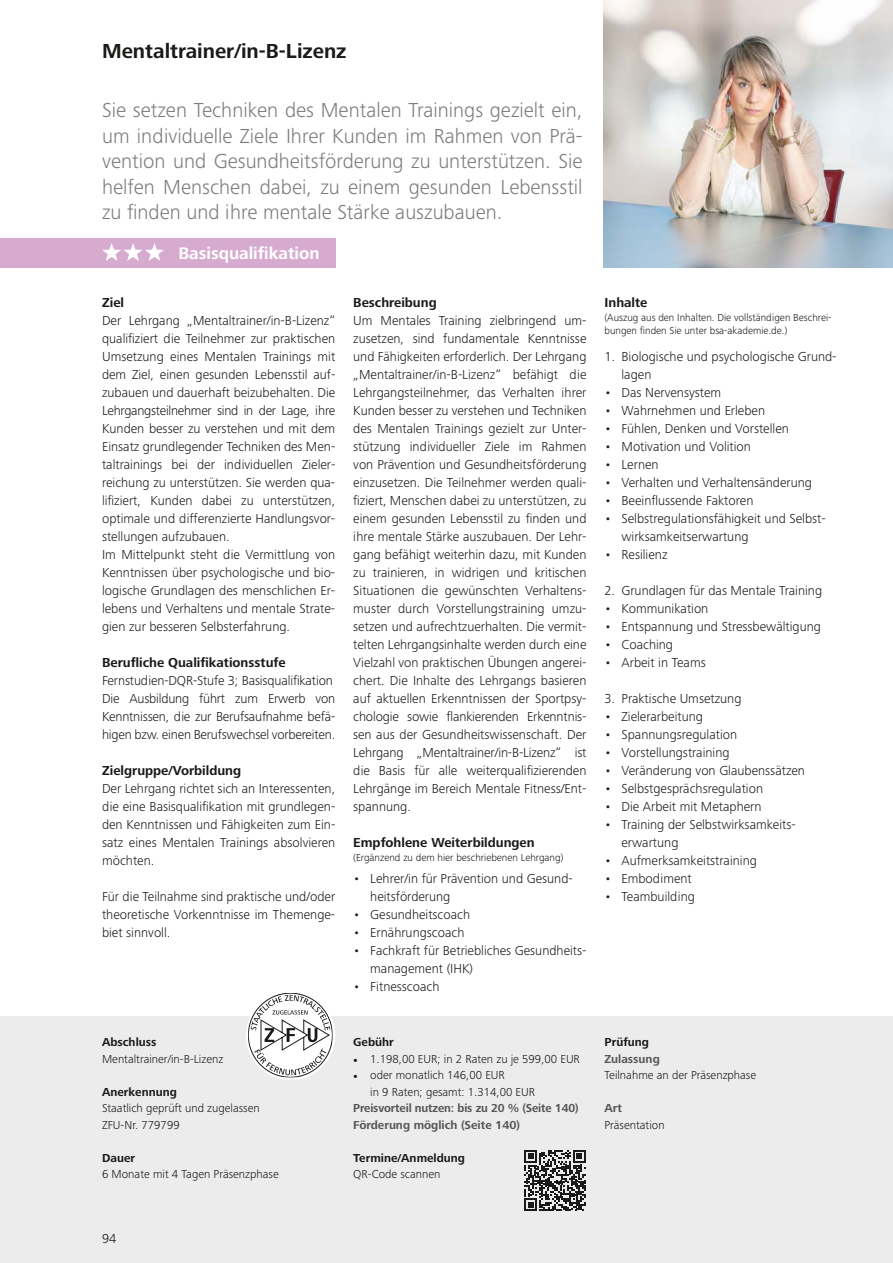
<style>
.page{position:relative;width:893px;height:1263px;background:#fff}
.page>*{position:absolute;margin:0;border:0;box-sizing:border-box;transform-origin:0 0}
.t1{font:300 21px/25.5px "Frutiger Next Pro";color:#7b7b7a;text-align:justify}
.t2{font:700 21px "Frutiger Next Pro";color:#1a1a18}
.t3{font:700 17.4px "Frutiger Next Pro";color:#fff}
.t4{font:300 13.5px/18px "Frutiger Next Pro";color:#1a1a18}
.t5{font:700 13.5px "Frutiger Next Pro";color:#1a1a18}
.t6{font:300 12px/16.5px "Frutiger Next Pro";color:#1a1a18}
.t7{font:700 12px/16.5px "Frutiger Next Pro";letter-spacing:-.005em;color:#565656}
.t8{font:700 12px "Frutiger Next Pro";color:#1a1a18}
.t9{font:300 10.5px/13.5px "Frutiger Next Pro";color:#1a1a18}
.s1{font-family:"Minion Pro";font-weight:400}
</style>
<div class="page">
<img style="left:604px;top:0;width:289px;height:268px">
<div style="left:0;top:1016px;width:893px;height:247px;background:#ececed"></div>
<div style="left:246px;top:991px;width:89px;height:89px;background:#fff;border-radius:50%"></div>
<svg style="left:248px;top:993px;width:85px;height:84px"></svg>
<svg style="left:524px;top:1150px;width:62px;height:61px"></svg>
<div style="left:0;top:238px;width:335px;height:30px;background:#d7abd0"></div>
<svg style="left:102px;top:243px;width:62px;height:18px"></svg>
<h1 class="t2" style="left:102px;top:39px;width:246px">Mentaltrainer/in-B-Lizenz</h1>
<p class="t1" style="left:102px;top:97px;width:482px">Sie setzen Techniken des Mentalen Trainings gezielt ein, um individuelle Ziele Ihrer Kunden im Rahmen von Prä&shy;vention und Gesundheitsförderung zu unterstützen. Sie helfen Menschen dabei, zu einem gesunden Lebensstil zu finden und ihre mentale Stärke auszubauen.</p>
<p class="t3" style="left:178px;top:243px;width:143px">Basisqualifikation</p>
<p class="t5" style="left:102px;top:295px;width:24px">Ziel</p>
<p class="t4" style="left:102px;top:312px;width:235px">Der Lehrgang „Mentaltrainer/in-B-Lizenz“ qualifiziert die Teilnehmer zur praktischen Umsetzung eines Mentalen Trainings mit dem Ziel, einen gesunden Lebensstil auf&shy;zubauen und dauerhaft beizubehalten. Die Lehrgangsteilnehmer sind in der Lage, ihre Kunden besser zu verstehen und mit dem Einsatz grundlegender Techniken des Men&shy;taltrainings bei der individuellen Zieler&shy;reichung zu unterstützen. Sie werden qua&shy;lifiziert, Kunden dabei zu unterstützen, optimale und differenzierte Handlungsvor&shy;stellungen aufzubauen.<br>Im Mittelpunkt steht die Vermittlung von Kenntnissen über psychologische und bio&shy;logische Grundlagen des menschlichen Er&shy;lebens und Verhaltens und mentale Strate&shy;gien zur besseren Selbsterfahrung.</p>
<p class="t5" style="left:102px;top:655px;width:185px">Berufliche Qualifikationsstufe</p>
<p class="t4" style="left:102px;top:672px;width:235px">Fernstudien-DQR-Stufe 3; Basisqualifikation Die Ausbildung führt zum Erwerb von Kenntnissen, die zur Berufsaufnahme befä&shy;higen bzw. einen Berufswechsel vorbereiten.</p>
<p class="t5" style="left:102px;top:763px;width:141px">Zielgruppe/Vorbildung</p>
<p class="t4" style="left:102px;top:780px;width:235px;text-align:justify">Der Lehrgang richtet sich an Interessenten, die eine Basisqualifikation mit grundlegen&shy;den Kenntnissen und Fähigkeiten zum Ein&shy;satz eines Mentalen Trainings absolvieren möchten.</p>
<p class="t4" style="left:102px;top:888px;width:235px;text-align:justify">Für die Teilnahme sind praktische und/oder theoretische Vorkenntnisse im Themenge&shy;biet sinnvoll.</p>
<p class="t5" style="left:353px;top:295px;width:85px">Beschreibung</p>
<p class="t4" style="left:353px;top:312px;width:235px;text-align:justify">Um Mentales Training zielbringend um&shy;zusetzen, sind fundamentale Kenntnisse und Fähigkeiten erforderlich. Der Lehrgang „Mentaltrainer/in-B-Lizenz“ befähigt die Lehrgangsteilnehmer, das Verhalten ihrer Kunden besser zu verstehen und Techniken des Mentalen Trainings gezielt zur Unter&shy;stützung individueller Ziele im Rahmen von Prävention und Gesundheitsförderung einzusetzen. Die Teilnehmer werden quali&shy;fiziert, Menschen dabei zu unterstützen, zu einem gesunden Lebensstil zu finden und ihre mentale Stärke auszubauen. Der Lehr&shy;gang befähigt weiterhin dazu, mit Kunden zu trainieren, in widrigen und kritischen Situationen die gewünschten Verhaltens&shy;muster durch Vorstellungstraining umzu&shy;setzen und aufrechtzuerhalten. Die vermit&shy;telten Lehrgangsinhalte werden durch eine Vielzahl von praktischen Übungen angerei&shy;chert. Die Inhalte des Lehrgangs basieren auf aktuellen Erkenntnissen der Sportpsy&shy;chologie sowie flankierenden Erkenntnis&shy;sen aus der Gesundheitswissenschaft. Der Lehrgang „Mentaltrainer/in-B-Lizenz“ ist die Basis für alle weiterqualifizierenden Lehrgänge im Bereich Mentale Fitness/Ent&shy;spannung.</p>
<p class="t5" style="left:353px;top:835px;width:183px">Empfohlene Weiterbildungen</p>
<p class="t9" style="left:353px;top:851px;width:212px">(Ergänzend zu dem hier beschriebenen Lehrgang)</p>
<p class="t4" style="left:370px;top:870px;width:204px;text-indent:-17px">• Lehrer/in für Prävention und Gesund&shy;heitsförderung</p>
<p class="t4" style="left:353px;top:906px;width:118px">• Gesundheitscoach</p>
<p class="t4" style="left:353px;top:924px;width:113px">• Ernährungscoach</p>
<p class="t4" style="left:370px;top:942px;width:218px;text-indent:-17px">• Fachkraft für Betriebliches Gesundheits&shy;management (IHK)</p>
<p class="t4" style="left:353px;top:978px;width:88px">• Fitnesscoach</p>
<p class="t5" style="left:604px;top:295px;width:45px">Inhalte</p>
<p class="t9" style="left:604px;top:311px;width:229px">(Auszug aus den Inhalten. Die vollständigen Beschrei&shy;bungen finden Sie unter bsa-akademie.de.)</p>
<p class="t4" style="left:621px;top:347px;width:217px;text-indent:-17px">1. Biologische und psychologische Grund&shy;lagen</p>
<p class="t4" style="left:604px;top:383px;width:118px">• Das Nervensystem</p>
<p class="t4" style="left:604px;top:401px;width:162px">• Wahrnehmen und Erleben</p>
<p class="t4" style="left:604px;top:419px;width:186px">• Fühlen, Denken und Vorstellen</p>
<p class="t4" style="left:604px;top:437px;width:148px">• Motivation und Volition</p>
<p class="t4" style="left:604px;top:455px;width:56px">• Lernen</p>
<p class="t4" style="left:604px;top:473px;width:209px">• Verhalten und Verhaltensänderung</p>
<p class="t4" style="left:604px;top:491px;width:150px">• Beeinflussende Faktoren</p>
<p class="t4" style="left:621px;top:509px;width:206px;text-indent:-17px">• Selbstregulationsfähigkeit und Selbst&shy;wirksamkeitserwartung</p>
<p class="t4" style="left:604px;top:545px;width:65px">• Resilienz</p>
<p class="t4" style="left:604px;top:581px;width:219px">2. Grundlagen für das Mentale Training</p>
<p class="t4" style="left:604px;top:599px;width:105px">• Kommunikation</p>
<p class="t4" style="left:604px;top:617px;width:218px">• Entspannung und Stressbewältigung</p>
<p class="t4" style="left:604px;top:635px;width:70px">• Coaching</p>
<p class="t4" style="left:604px;top:653px;width:103px">• Arbeit in Teams</p>
<p class="t4" style="left:604px;top:689px;width:139px">3. Praktische Umsetzung</p>
<p class="t4" style="left:604px;top:707px;width:100px">• Zielerarbeitung</p>
<p class="t4" style="left:604px;top:725px;width:134px">• Spannungsregulation</p>
<p class="t4" style="left:604px;top:743px;width:127px">• Vorstellungstraining</p>
<p class="t4" style="left:604px;top:761px;width:202px">• Veränderung von Glaubenssätzen</p>
<p class="t4" style="left:604px;top:779px;width:160px">• Selbstgesprächsregulation</p>
<p class="t4" style="left:604px;top:797px;width:159px">• Die Arbeit mit Metaphern</p>
<p class="t4" style="left:621px;top:815px;width:176px;text-indent:-17px">• Training der Selbstwirksamkeits&shy;erwartung</p>
<p class="t4" style="left:604px;top:851px;width:154px">• Aufmerksamkeitstraining</p>
<p class="t4" style="left:604px;top:869px;width:89px">• Embodiment</p>
<p class="t4" style="left:604px;top:887px;width:92px">• Teambuilding</p>
<p class="t8" style="left:102px;top:1035px;width:56px">Abschluss</p>
<p class="t6" style="left:102px;top:1050px;width:123px">Mentaltrainer/in-B-Lizenz</p>
<p class="t8" style="left:102px;top:1085px;width:76px">Anerkennung</p>
<p class="t6" style="left:102px;top:1100px;width:159px">Staatlich geprüft und zugelassen<br>ZFU-Nr. 779799</p>
<p class="t8" style="left:102px;top:1151px;width:34px">Dauer</p>
<p class="t6" style="left:102px;top:1166px;width:178px">6 Monate mit 4 Tagen Präsenzphase</p>
<p class="t8" style="left:353px;top:1035px;width:42px">Gebühr</p>
<p class="t6" style="left:353px;top:1050px;width:228px"><span class="s1">•</span> 1.198,00 EUR; in 2 Raten zu je 599,00 EUR</p>
<p class="t6" style="left:370px;top:1067px;width:166px;text-indent:-17px"><span class="s1">•</span> oder monatlich 146,00 EUR<br>in 9 Raten; gesamt: 1.314,00 EUR</p>
<p class="t7" style="left:353px;top:1100px;width:227px">Preisvorteil nutzen: bis zu 20 % (Seite 140)<br>Förderung möglich (Seite 140)</p>
<p class="t8" style="left:353px;top:1151px;width:113px">Termine/Anmeldung</p>
<p class="t6" style="left:353px;top:1166px;width:89px">QR-Code scannen</p>
<p class="t8" style="left:604px;top:1035px;width:46px">Prüfung</p>
<p class="t7" style="left:604px;top:1050px;width:57px">Zulassung</p>
<p class="t6" style="left:604px;top:1067px;width:153px">Teilnahme an der Präsenzphase</p>
<p class="t7" style="left:604px;top:1100px;width:19px">Art</p>
<p class="t6" style="left:604px;top:1116px;width:62px">Präsentation</p>
<p class="t4" style="left:102px;top:1229px;width:16px">94</p>
</div>
